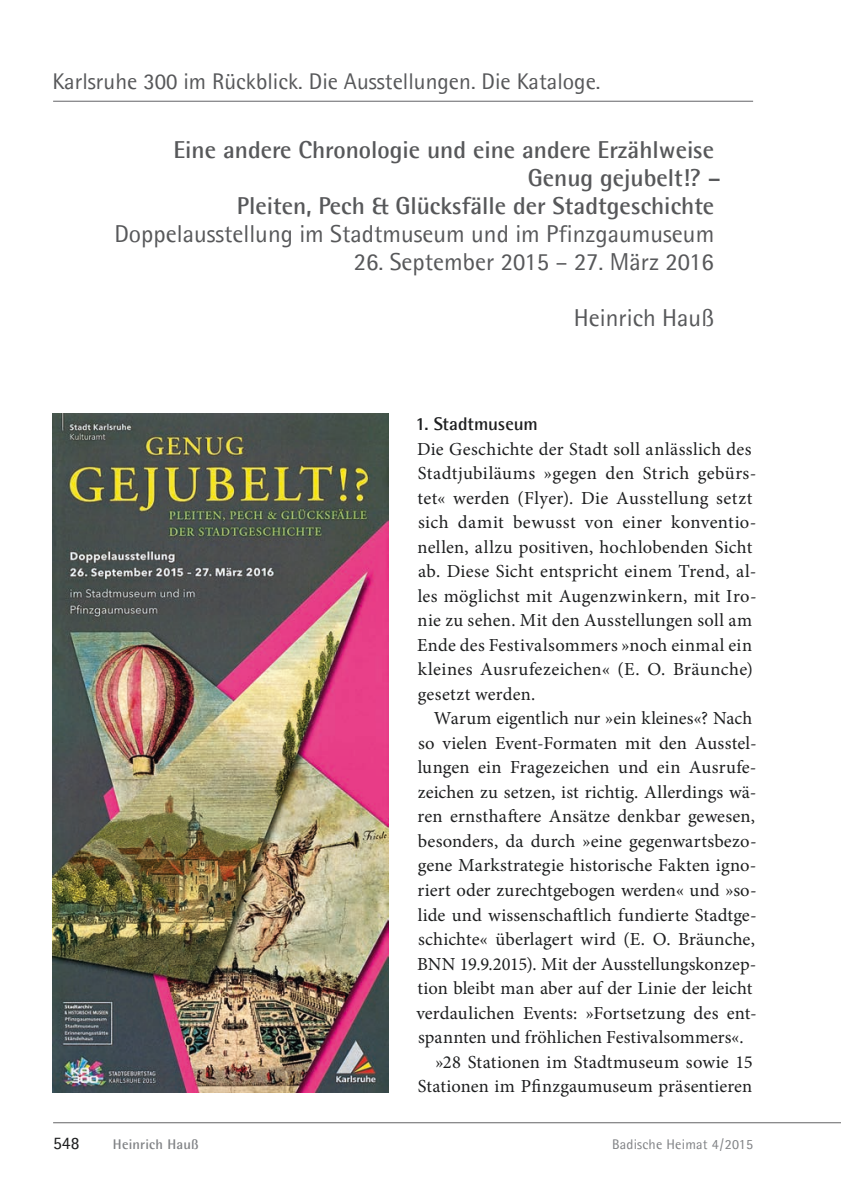
<style>
.page{position:relative;width:841px;height:1188px;background:#fff}
.page>*{position:absolute;margin:0;border:0;box-sizing:border-box;transform-origin:0 0}
.t1{font:700 24.5px/28px "Agfa Rotis Semisans";color:#57585a;text-align:right}
.t2{font:24.5px "Agfa Rotis Semisans";color:#57585a}
.t3{font:22.75px "Agfa Rotis Semisans";color:#57585a}
.t4{font:18.38px "Minion Pro";letter-spacing:.01em;color:#1d1e1f}
.t5{font:700 18.38px "Agfa Rotis Semisans";letter-spacing:-.005em;color:#1d1e1f}
.t6{font:17.5px "Agfa Rotis Semisans";color:#1d1e1f}
.t7{font:14px "Agfa Rotis Semisans";letter-spacing:.015em;color:#808285}
.t8{font:700 14px "Agfa Rotis Semisans";letter-spacing:.015em;color:#808285}
.s1{font-weight:400}
</style>
<div class="page">
<hr style="left:53px;top:1122px;width:787px;height:1px;background:#636366">
<hr style="left:53px;top:101px;width:700px;height:1px;background:#636366">
<img style="left:53px;top:413px;width:336px;height:679px">
<p class="t3" style="left:52px;top:68px;width:549px">Karlsruhe 300 im Rückblick. Die Ausstellungen. Die Kataloge.</p>
<p class="t1" style="left:114px;top:136px;width:608px">Eine andere Chronologie und eine andere Erzählweise Genug gejubelt!? –<br>Pleiten, Pech &amp; Glücksfälle der Stadtgeschichte <span class="s1">Doppelausstellung im Stadtmuseum und im Pfinzgaumuseum</span></p>
<p class="t2" style="left:354px;top:248px;width:361px">26. September 2015 – 27. März 2016</p>
<p class="t2" style="left:574px;top:304px;width:141px">Heinrich Hauß</p>
<p class="t5" style="left:415px;top:413px;width:124px">1. Stadtmuseum</p>
<p class="t4" style="left:417px;top:441px;width:336px">Die Geschichte der Stadt soll anlässlich des</p>
<p class="t4" style="left:417px;top:466px;width:340px">Stadtjubiläums »gegen den Strich gebürs-</p>
<p class="t4" style="left:417px;top:490px;width:336px">tet« werden (Flyer). Die Ausstellung setzt</p>
<p class="t4" style="left:418px;top:515px;width:340px">sich damit bewusst von einer konventio-</p>
<p class="t4" style="left:417px;top:540px;width:336px">nellen, allzu positiven, hochlobenden Sicht</p>
<p class="t4" style="left:418px;top:564px;width:340px">ab. Diese Sicht entspricht einem Trend, al-</p>
<p class="t4" style="left:417px;top:589px;width:340px">les möglichst mit Augenzwinkern, mit Iro-</p>
<p class="t4" style="left:417px;top:613px;width:336px">nie zu sehen. Mit den Ausstellungen soll am</p>
<p class="t4" style="left:417px;top:637px;width:336px">Ende des Festivalsommers »noch einmal ein</p>
<p class="t4" style="left:417px;top:662px;width:336px">kleines Ausrufezeichen« (E. O. Bräunche)</p>
<p class="t4" style="left:418px;top:687px;width:119px">gesetzt werden.</p>
<p class="t4" style="left:434px;top:711px;width:319px">Warum eigentlich nur »ein kleines«? Nach</p>
<p class="t4" style="left:418px;top:736px;width:340px">so vielen Event-Formaten mit den Ausstel-</p>
<p class="t4" style="left:417px;top:760px;width:340px">lungen ein Fragezeichen und ein Ausrufe-</p>
<p class="t4" style="left:417px;top:784px;width:340px">zeichen zu setzen, ist richtig. Allerdings wä-</p>
<p class="t4" style="left:417px;top:809px;width:339px">ren ernsthaftere Ansätze denkbar gewesen,</p>
<p class="t4" style="left:418px;top:833px;width:340px">besonders, da durch »eine gegenwartsbezo-</p>
<p class="t4" style="left:418px;top:858px;width:340px">gene Markstrategie historische Fakten igno-</p>
<p class="t4" style="left:417px;top:883px;width:340px">riert oder zurechtgebogen werden« und »so-</p>
<p class="t4" style="left:417px;top:907px;width:340px">lide und wissenschaftlich fundierte Stadtge-</p>
<p class="t4" style="left:418px;top:931px;width:338px">schichte« überlagert wird (E. O. Bräunche,</p>
<p class="t4" style="left:417px;top:956px;width:340px">BNN 19.9.2015). Mit der Ausstellungskonzep-</p>
<p class="t4" style="left:417px;top:981px;width:336px">tion bleibt man aber auf der Linie der leicht</p>
<p class="t4" style="left:416px;top:1005px;width:342px">verdaulichen Events: »Fortsetzung des ent-</p>
<p class="t4" style="left:418px;top:1030px;width:327px">spannten und fröhlichen Festivalsommers«.</p>
<p class="t4" style="left:435px;top:1054px;width:319px">»28 Stationen im Stadtmuseum sowie 15</p>
<p class="t4" style="left:417px;top:1079px;width:336px">Stationen im Pfinzgaumuseum präsentieren</p>
<p class="t6" style="left:53px;top:1133px;width:28px">548</p>
<p class="t8" style="left:113px;top:1136px;width:87px">Heinrich Hauß</p>
<p class="t7" style="left:612px;top:1136px;width:142px">Badische Heimat 4 / 2015</p>
</div>
